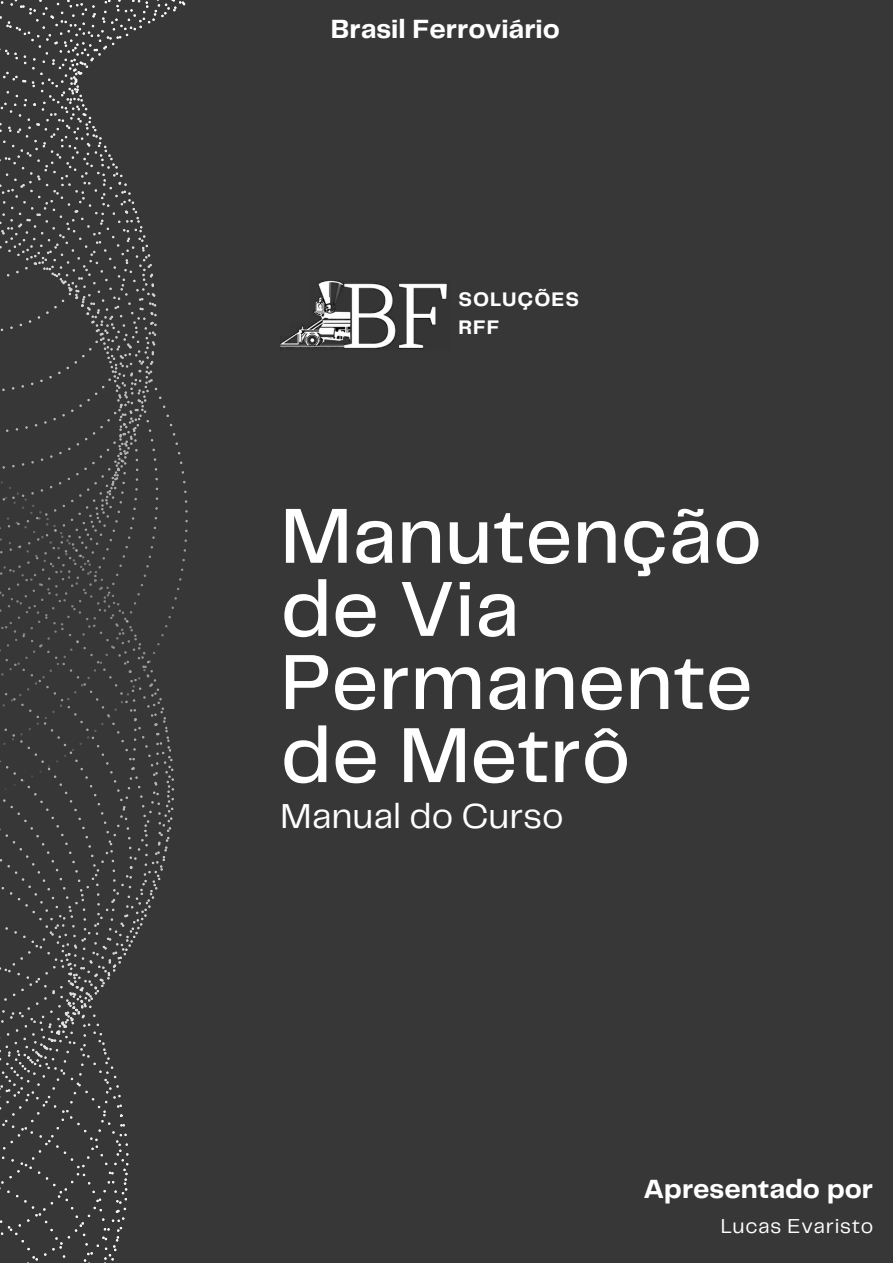
<style>
.page{position:relative;width:893px;height:1264px;background:#fff}
.page>*{position:absolute;margin:0;border:0;box-sizing:border-box;transform-origin:0 0}
.t1{font:500 81px/73.1px "Telegraf";color:#fff}
.t2{font:36px "Telegraf";color:#fff}
.t3{font:700 27.3px "Telegraf";color:#fff}
.t4{font:21px "Telegraf";letter-spacing:.035em;color:#fff}
.t5{font:700 20.4px/28px "Telegraf";letter-spacing:.05em;color:#fff}
</style>
<div class="page">
<div style="left:0;top:0;width:892px;height:1262px;background:#373737"></div>
<svg style="left:0;top:0;width:186px;height:386px"></svg>
<svg style="left:0;top:386px;width:188px;height:876px"></svg>
<img style="left:280px;top:280px;width:167px;height:69px">
<div style="left:232px;top:190px;width:78px;height:132px;background:#373737"></div>
<div style="left:211px;top:204px;width:79px;height:131px;background:#373737"></div>
<p class="t3" style="left:331px;top:17px;width:230px">Brasil Ferroviário</p>
<p class="t5" style="left:458px;top:286px;width:122px">SOLUÇÕES<br>RFF</p>
<p class="t1" style="left:280px;top:503px;width:483px">Manutenção de Via<br>Permanente de Metrô</p>
<p class="t2" style="left:280px;top:800px;width:284px">Manual do Curso</p>
<p class="t3" style="left:643px;top:1176px;width:231px">Apresentado por</p>
<p class="t4" style="left:720px;top:1217px;width:154px">Lucas Evaristo</p>
</div>
